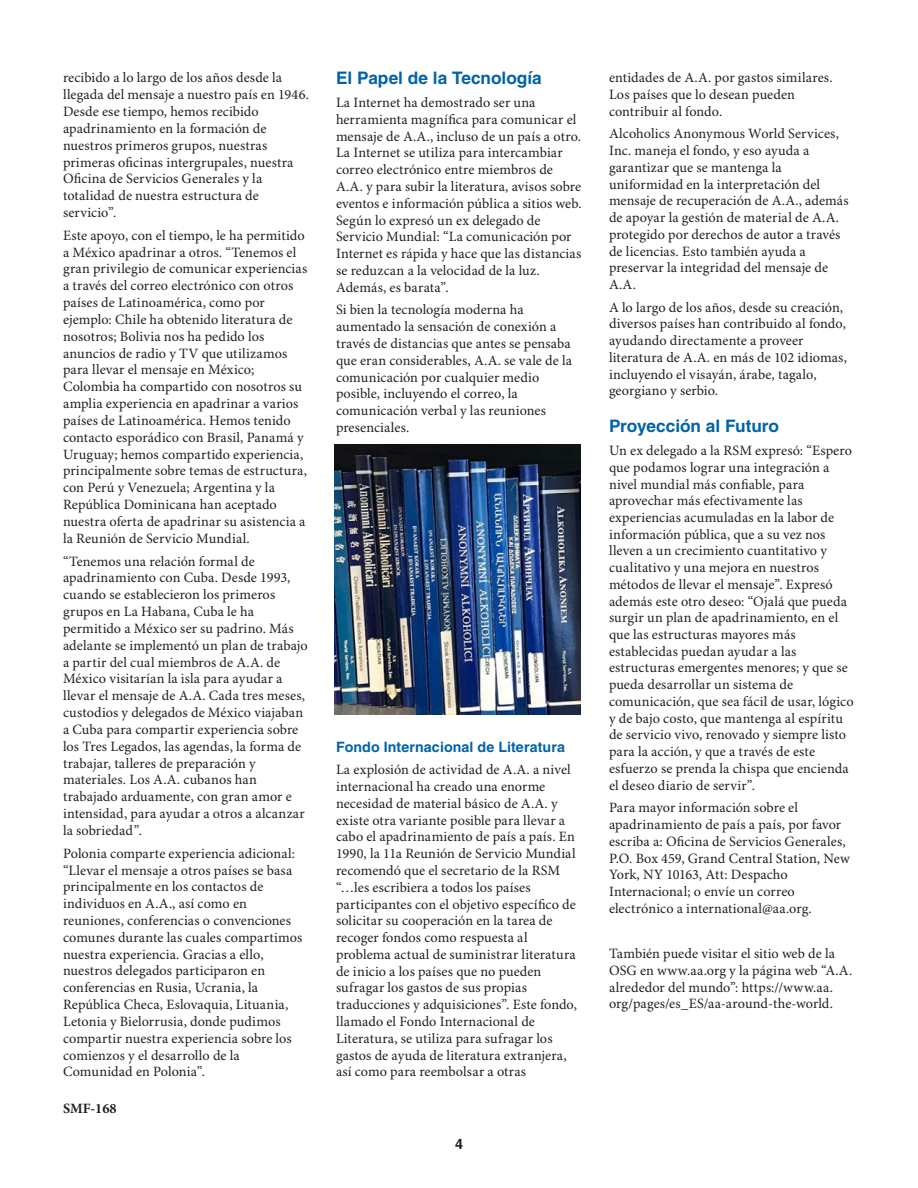
<style>
.page{position:relative;width:918px;height:1188px;background:#fff}
.page>*{position:absolute;margin:0;border:0;box-sizing:border-box;transform-origin:0 0}
.t1{font:700 17.25px "Helvetica LT Std";color:#0163a8}
.Body{font:14.25px/16.8px "Minion Pro";letter-spacing:.005em;color:#231f20}
.Body-2{font:700 14.25px "Helvetica LT Std";letter-spacing:.005em;color:#0163a8}
.Body-3{font:700 14.25px "Minion Pro";color:#231f20}
.t2{font:700 14.25px "Helvetica LT Std";color:#231f20}
</style>
<div class="page">
<img style="left:334px;top:444px;width:246px;height:271px">
<p class="Body" style="left:63px;top:70px;width:247px">recibido a lo largo de los años desde la llegada del mensaje a nuestro país en 1946.<br>Desde ese tiempo, hemos recibido apadrinamiento en la formación de nuestros primeros grupos, nuestras primeras oficinas intergrupales, nuestra Oficina de Servicios Generales y la totalidad de nuestra estructura de servicio”.</p>
<p class="Body" style="left:63px;top:227px;width:246px">Este apoyo, con el tiempo, le ha permitido a México apadrinar a otros. “Tenemos el gran privilegio de comunicar experiencias a través del correo electrónico con otros países de Latinoamérica, como por ejemplo: Chile ha obtenido literatura de nosotros; Bolivia nos ha pedido los anuncios de radio y TV que utilizamos para llevar el mensaje en México; Colombia ha compartido con nosotros su amplia experiencia en apadrinar a varios países de Latinoamérica. Hemos tenido contacto esporádico con Brasil, Panamá y Uruguay; hemos compartido experiencia, principalmente sobre temas de estructura, con Perú y Venezuela; Argentina y la República Dominicana han aceptado nuestra oferta de apadrinar su asistencia a la Reunión de Servicio Mundial.</p>
<p class="Body" style="left:63px;top:553px;width:246px">“Tenemos una relación formal de apadrinamiento con Cuba. Desde 1993, cuando se establecieron los primeros grupos en La Habana, Cuba le ha permitido a México ser su padrino. Más adelante se implementó un plan de trabajo a partir del cual miembros de A.A. de México visitarían la isla para ayudar a llevar el mensaje de A.A. Cada tres meses, custodios y delegados de México viajaban a Cuba para compartir experiencia sobre los Tres Legados, las agendas, la forma de trabajar, talleres de preparación y materiales. Los A.A. cubanos han trabajado arduamente, con gran amor e intensidad, para ayudar a otros a alcanzar la sobriedad”.</p>
<p class="Body" style="left:63px;top:845px;width:241px">Polonia comparte experiencia adicional: “Llevar el mensaje a otros países se basa principalmente en los contactos de individuos en A.A., así como en reuniones, conferencias o convenciones comunes durante las cuales compartimos nuestra experiencia. Gracias a ello, nuestros delegados participaron en conferencias en Rusia, Ucrania, la República Checa, Eslovaquia, Lituania, Letonia y Bielorrusia, donde pudimos compartir nuestra experiencia sobre los comienzos y el desarrollo de la Comunidad en Polonia”.</p>
<p class="Body-3" style="left:63px;top:1098px;width:55px">SMF-168</p>
<p class="t1" style="left:336px;top:68px;width:207px">El Papel de la Tecnología</p>
<p class="Body" style="left:336px;top:95px;width:247px">La Internet ha demostrado ser una herramienta magnífica para comunicar el mensaje de A.A., incluso de un país a otro.<br>La Internet se utiliza para intercambiar correo electrónico entre miembros de A.A. y para subir la literatura, avisos sobre eventos e información pública a sitios web.<br>Según lo expresó un ex delegado de Servicio Mundial: “La comunicación por Internet es rápida y hace que las distancias se reduzcan a la velocidad de la luz.<br>Además, es barata”.</p>
<p class="Body" style="left:336px;top:302px;width:238px">Si bien la tecnología moderna ha aumentado la sensación de conexión a través de distancias que antes se pensaba que eran considerables, A.A. se vale de la comunicación por cualquier medio posible, incluyendo el correo, la comunicación verbal y las reuniones presenciales.</p>
<p class="Body-2" style="left:336px;top:738px;width:230px">Fondo Internacional de Literatura</p>
<p class="Body" style="left:336px;top:762px;width:243px">La explosión de actividad de A.A. a nivel internacional ha creado una enorme necesidad de material básico de A.A. y existe otra variante posible para llevar a cabo el apadrinamiento de país a país. En 1990, la 11a Reunión de Servicio Mundial recomendó que el secretario de la RSM “…les escribiera a todos los países participantes con el objetivo específico de solicitar su cooperación en la tarea de recoger fondos como respuesta al problema actual de suministrar literatura de inicio a los países que no pueden sufragar los gastos de sus propias traducciones y adquisiciones”. Este fondo, llamado el Fondo Internacional de Literatura, se utiliza para sufragar los gastos de ayuda de literatura extranjera, así como para reembolsar a otras</p>
<p class="t2" style="left:455px;top:1136px;width:9px">4</p>
<p class="Body" style="left:609px;top:70px;width:225px">entidades de A.A. por gastos similares.<br>Los países que lo desean pueden contribuir al fondo.</p>
<p class="Body" style="left:609px;top:126px;width:241px">Alcoholics Anonymous World Services, Inc. maneja el fondo, y eso ayuda a garantizar que se mantenga la uniformidad en la interpretación del mensaje de recuperación de A.A., además de apoyar la gestión de material de A.A. protegido por derechos de autor a través de licencias. Esto también ayuda a preservar la integridad del mensaje de A.A.</p>
<p class="Body" style="left:609px;top:299px;width:240px">A lo largo de los años, desde su creación, diversos países han contribuido al fondo, ayudando directamente a proveer literatura de A.A. en más de 102 idiomas, incluyendo el visayán, árabe, tagalo, georgiano y serbio.</p>
<p class="t1" style="left:609px;top:416px;width:172px">Proyección al Futuro</p>
<p class="Body" style="left:609px;top:443px;width:246px">Un ex delegado a la RSM expresó: “Espero que podamos lograr una integración a nivel mundial más confiable, para aprovechar más efectivamente las experiencias acumuladas en la labor de información pública, que a su vez nos lleven a un crecimiento cuantitativo y cualitativo y una mejora en nuestros métodos de llevar el mensaje”. Expresó además este otro deseo: “Ojalá que pueda surgir un plan de apadrinamiento, en el que las estructuras mayores más establecidas puedan ayudar a las estructuras emergentes menores; y que se pueda desarrollar un sistema de comunicación, que sea fácil de usar, lógico y de bajo costo, que mantenga al espíritu de servicio vivo, renovado y siempre listo para la acción, y que a través de este esfuerzo se prenda la chispa que encienda el deseo diario de servir”.</p>
<p class="Body" style="left:609px;top:800px;width:242px">Para mayor información sobre el apadrinamiento de país a país, por favor escriba a: Oficina de Servicios Generales, P.O. Box 459, Grand Central Station, New York, NY 10163, Att: Despacho Internacional; o envíe un correo electrónico a international@aa.org.</p>
<p class="Body" style="left:609px;top:946px;width:245px">También puede visitar el sitio web de la OSG en www.aa.org y la página web “A.A. alrededor del mundo”: https://www.aa. org/pages/es_ES/aa-around-the-world.</p>
</div>
